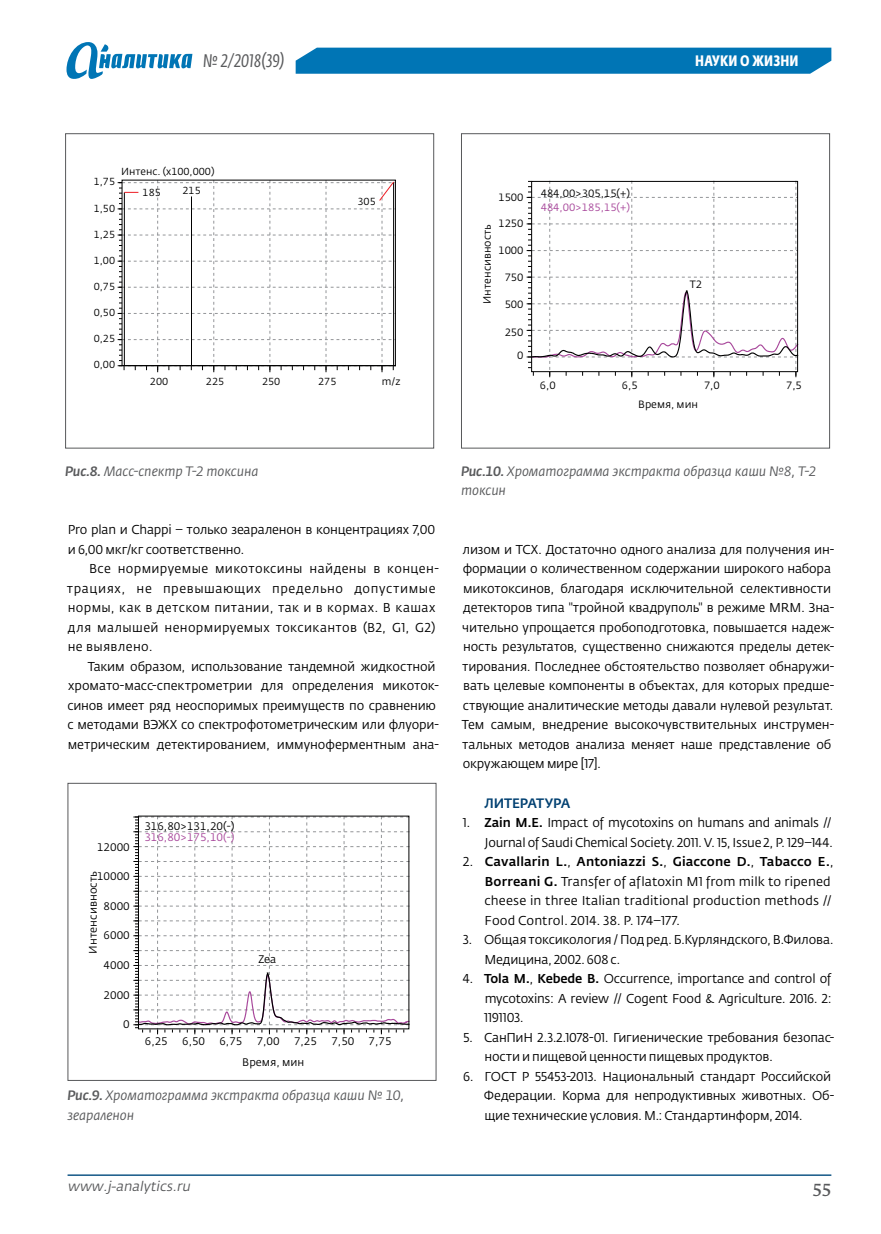
<style>
.page{position:relative;width:881px;height:1234px;background:#fff}
.page>*{position:absolute;margin:0;border:0;box-sizing:border-box;transform-origin:0 0}
.t1{font:italic 18px "Fedra Sans Cond Pro";letter-spacing:.01em;color:#58595b}
.t2{font:16.5px "Fedra Serif B Pro";color:#58595b}
.t3{font:700 15px "Fedra Sans Cond Pro";letter-spacing:.01em;color:#fff}
.t4{font:italic 13.5px/19.5px "Fedra Sans Pro";letter-spacing:-.005em;color:#58595b}
.t5{font:italic 13.5px "Fedra Sans Pro";color:#58595b}
.t6{font:500 13.5px "Fedra Sans Pro";letter-spacing:.055em;color:#004071}
.t7{font:12.75px/19.5px "Fedra Sans Pro";letter-spacing:-.015em;color:#000}
.t8{font:12.75px/19.5px "Fedra Sans Pro";letter-spacing:.03em;color:#000}
.t9{font:12.75px/19.5px "Fedra Sans Pro";letter-spacing:.01em;color:#000}
.t10{font:10.95px "Fedra Sans Pro";color:#000}
.t11{font:10.95px "Fedra Sans Pro";color:#a7469a}
.t12{font:10.5px "Fedra Sans Pro";color:#000}
.t13{font:10.5px "Fedra Sans Pro";color:#a7469a}
.t14{font:10.2px "Fedra Sans Pro";color:#000}
.s1{font-weight:500}
</style>
<div class="page">
<hr style="left:67px;top:1174px;width:764px;height:1px;background:#145887">
<div style="left:295px;top:48px;width:536px;height:26px;background:#0075b5"></div>
<svg style="left:66px;top:42px;width:126px;height:37px"></svg>
<svg style="left:118px;top:180px;width:278px;height:192px"></svg>
<div style="left:122px;top:180px;width:273px;height:186px;border:1px solid #000"></div>
<div style="left:65px;top:133px;width:369px;height:315px;border:1px solid #58595b"></div>
<svg style="left:133px;top:816px;width:277px;height:218px"></svg>
<svg style="left:526px;top:181px;width:273px;height:196px"></svg>
<div style="left:531px;top:181px;width:266px;height:191px;border:1px solid #000"></div>
<div style="left:461px;top:133px;width:368px;height:315px;border:1px solid #58595b"></div>
<h1 class="t1" style="left:203px;top:50px;width:83px">№ 2/2018(39)</h1>
<p class="t3" style="left:695px;top:51px;width:105px">Науки о жизни</p>
<p class="t14" style="left:121px;top:165px;width:95px">Интенс. (x100,000)</p>
<p class="t14" style="left:94px;top:175px;width:23px">1,75</p>
<p class="t14" style="left:143px;top:186px;width:20px">185</p>
<p class="t14" style="left:182px;top:184px;width:20px">215</p>
<p class="t14" style="left:94px;top:201px;width:23px">1,50</p>
<p class="t14" style="left:94px;top:228px;width:23px">1,25</p>
<p class="t14" style="left:94px;top:254px;width:23px">1,00</p>
<p class="t14" style="left:94px;top:280px;width:23px">0,75</p>
<p class="t14" style="left:94px;top:306px;width:23px">0,50</p>
<p class="t14" style="left:94px;top:332px;width:23px">0,25</p>
<p class="t14" style="left:94px;top:358px;width:23px">0,00</p>
<p class="t14" style="left:357px;top:195px;width:20px">305</p>
<p class="t14" style="left:150px;top:375px;width:20px">200</p>
<p class="t14" style="left:206px;top:375px;width:20px">225</p>
<p class="t14" style="left:262px;top:375px;width:20px">250</p>
<p class="t14" style="left:318px;top:375px;width:20px">275</p>
<p class="t14" style="left:381px;top:375px;width:20px">m/z</p>
<p class="t4" style="left:65px;top:461px;width:195px"><span class="s1">Рис.8.</span> Масс-спектр Т-2 токсина</p>
<p class="t7" style="left:68px;top:520px;width:369px">Pro plan и Chappi – только зеараленон в концентрациях 7,00 и 6,00 мкг/кг соответственно.</p>
<p class="t8" style="left:67px;top:559px;width:373px;text-indent:22px">Все нормируемые микотоксины найдены в концен&shy;трациях, не превышающих предельно допустимые нормы, как в детском питании, так и в кормах. В кашах для малышей ненормируемых токсикантов (В2, G1, G2) не выявлено.</p>
<p class="t7" style="left:67px;top:656px;width:373px;text-indent:20px">Таким образом, использование тандемной жидкостной хромато-масс-спектрометрии для определения микоток&shy;синов имеет ряд неоспоримых преимуществ по сравнению с методами ВЭЖХ со спектрофотометрическим или флуори&shy;метрическим детектированием, иммуноферментным ана-</p>
<p class="t10" style="left:97px;top:839px;width:34px">12000</p>
<p class="t10" style="left:97px;top:869px;width:34px">10000</p>
<p class="t10" style="left:104px;top:898px;width:28px">8000</p>
<p class="t10" style="left:104px;top:928px;width:28px">6000</p>
<p class="t10" style="left:104px;top:958px;width:28px">4000</p>
<p class="t10" style="left:104px;top:987px;width:28px">2000</p>
<p class="t10" style="left:123px;top:1017px;width:8px">0</p>
<p class="t10" style="left:86px;top:953px;width:84px;rotate:-90deg">Интенсивность</p>
<p class="t10" style="left:144px;top:819px;width:92px">316,80&gt;131,20(-)</p>
<p class="t11" style="left:144px;top:830px;width:92px">316,80&gt;175,10(-)</p>
<p class="t10" style="left:258px;top:952px;width:20px">Zea</p>
<p class="t10" style="left:145px;top:1033px;width:25px">6,25</p>
<p class="t10" style="left:182px;top:1033px;width:25px">6,50</p>
<p class="t10" style="left:219px;top:1033px;width:25px">6,75</p>
<p class="t10" style="left:256px;top:1033px;width:25px">7,00</p>
<p class="t10" style="left:294px;top:1033px;width:25px">7,25</p>
<p class="t10" style="left:331px;top:1033px;width:25px">7,50</p>
<p class="t10" style="left:368px;top:1033px;width:25px">7,75</p>
<p class="t10" style="left:242px;top:1054px;width:64px">Время, мин</p>
<p class="t4" style="left:67px;top:1085px;width:338px"><span class="s1">Рис.9.</span> Хроматограмма экстракта образца каши № 10, зеараленон</p>
<p class="t12" style="left:480px;top:304px;width:81px;rotate:-90deg">Интенсивность</p>
<p class="t12" style="left:498px;top:191px;width:27px">1500</p>
<p class="t12" style="left:498px;top:216px;width:27px">1250</p>
<p class="t12" style="left:498px;top:244px;width:27px">1000</p>
<p class="t12" style="left:504px;top:271px;width:20px">750</p>
<p class="t12" style="left:504px;top:297px;width:20px">500</p>
<p class="t12" style="left:504px;top:325px;width:20px">250</p>
<p class="t12" style="left:517px;top:349px;width:8px">0</p>
<p class="t12" style="left:540px;top:187px;width:91px">484,00&gt;305,15(+)</p>
<p class="t13" style="left:540px;top:200px;width:91px">484,00&gt;185,15(+)</p>
<p class="t12" style="left:689px;top:278px;width:14px">T2</p>
<p class="t12" style="left:539px;top:378px;width:17px">6,0</p>
<p class="t12" style="left:621px;top:378px;width:17px">6,5</p>
<p class="t12" style="left:703px;top:378px;width:17px">7,0</p>
<p class="t12" style="left:785px;top:378px;width:17px">7,5</p>
<p class="t12" style="left:638px;top:398px;width:61px">Время, мин</p>
<p class="t4" style="left:461px;top:461px;width:356px"><span class="s1">Рис.10.</span> Хроматограмма экстракта образца каши №8, Т-2 токсин</p>
<p class="t7" style="left:461px;top:539px;width:374px">лизом и ТСХ. Достаточно одного анализа для получения ин&shy;формации о количественном содержании широкого набора микотоксинов, благодаря исключительной селективности детекторов типа "тройной квадруполь" в режиме MRM. Зна&shy;чительно упрощается пробоподготовка, повышается надеж&shy;ность результатов, существенно снижаются пределы детек&shy;тирования. П оследнее обстоятельство позволяет обнаружи&shy;вать целевые компоненты в объектах, для которых предше&shy;ствующие аналитические методы давали нулевой результат.<br>Тем самым, внедрение высокочувствительных инструмен&shy;тальных методов анализа меняет наше представление об окружающем мире [17].</p>
<p class="t6" style="left:484px;top:794px;width:86px">Литература</p>
<p class="t7" style="left:463px;top:812px;width:371px;text-align:right">1. <span class="s1">Zain M.E.</span> Impact of mycotoxins on humans and animals //<br>Journal of Saudi Chemical Society. 2011. V. 15, Issue 2, P. 129–144.</p>
<p class="t9" style="left:484px;top:851px;width:351px;text-indent:-21px">2. <span class="s1">Cavallarin L.</span>, <span class="s1">Antoniazzi S.</span>, <span class="s1">Giaccone D.</span>, <span class="s1">Tabacco E.</span>, <span class="s1">Borreani G.</span> Transfer of aflatoxin M1 from milk to ripened cheese in three Italian traditional production methods // Food Control. 2014. 38. P. 174–177.</p>
<p class="t7" style="left:484px;top:929px;width:350px;text-indent:-22px">3. Общая токсикология / Под ред. Б.Курляндского, В.Филова.<br>М едицина, 2002. 608 с.</p>
<p class="t7" style="left:484px;top:968px;width:349px;text-align:justify;text-indent:-21px">4. <span class="s1">Tola M.</span>, <span class="s1">Kebede B.</span> Occurrence, importance and control of mycotoxins: A review // Cogent Food &amp; Agriculture. 2016. 2:<br>1191103.</p>
<p class="t7" style="left:484px;top:1027px;width:351px;text-indent:-21px">5. СанП иН 2.3.2.1078-01. Гигиенические требования безопас&shy;ности и пищевой ценности пищевых продуктов.</p>
<p class="t7" style="left:463px;top:1066px;width:37px">6. ГОСТ</p>
<p class="t7" style="left:483px;top:1066px;width:352px;text-indent:38px">Р 55453-2013. Национальный стандарт Российской<br>Федерации. Корма для непродуктивных животных. Об&shy;щие технические условия. М .: Стандартинформ, 2014.</p>
<p class="t5" style="left:67px;top:1177px;width:127px">www.j-analytics.ru</p>
<p class="t2" style="left:811px;top:1179px;width:21px">55</p>
</div>
